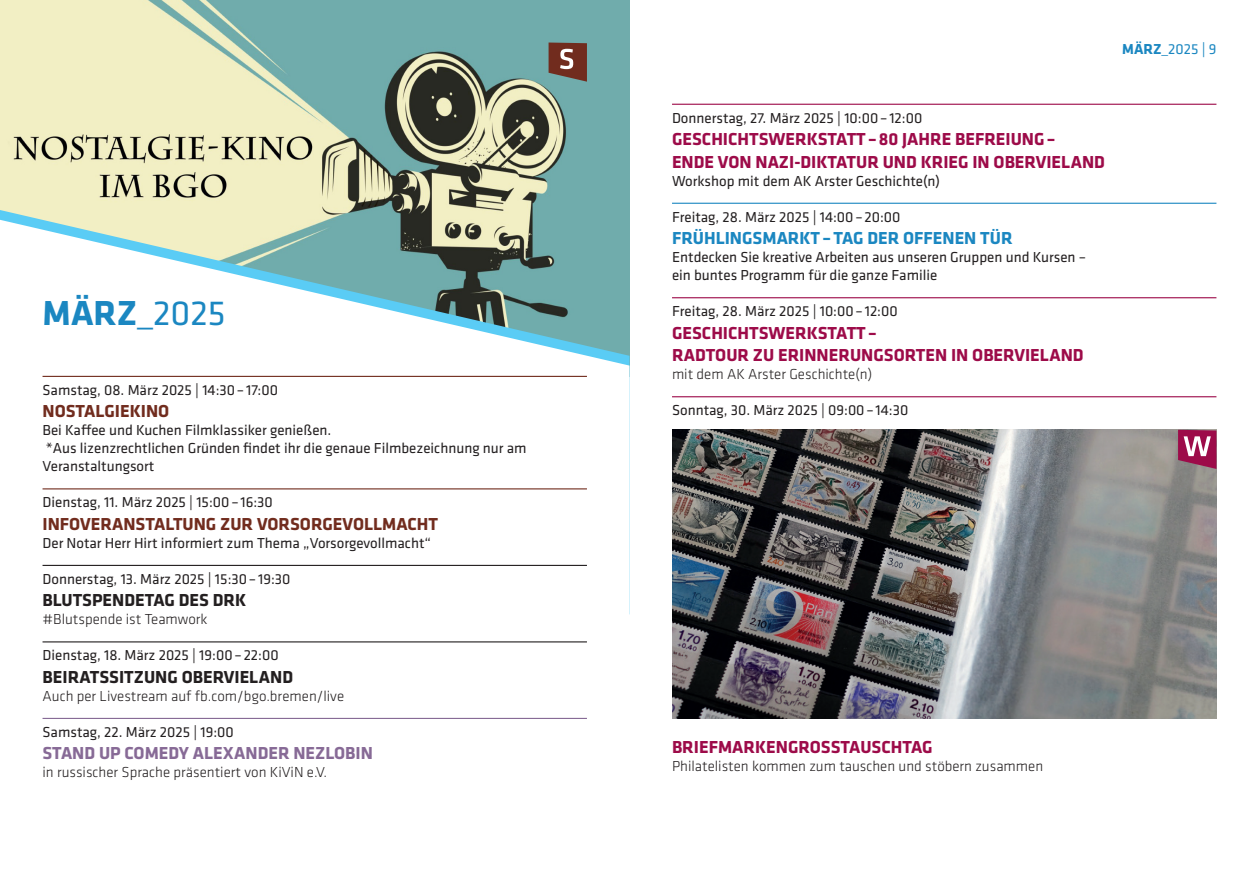
<style>
.page{position:relative;width:1259px;height:893px;background:#fff}
.page>*{position:absolute;margin:0;border:0;box-sizing:border-box;transform-origin:0 0}
.t1{font:700 36px "Klavika";color:#1b87c1}
.t2{font:700 18px "Klavika";color:#9d0b49}
.t3{font:700 18px "Klavika";color:#712c1e}
.t4{font:700 18px "Klavika";color:#231f20}
.t5{font:700 18px "Klavika";color:#1b87c1}
.t6{font:700 18px "Klavika";color:#876a96}
.t7{font:15px/18px "Klavika";color:#231f20}
.t8{font:300 15px "Klavika";color:#231f20}
.t9{font:15px "Klavika";color:#1b87c1}
.s1{font-weight:400}
.s2{font-weight:700}
</style>
<div class="page">
<img style="left:0;top:0;width:629px;height:210px">
<svg style="left:0;top:210px;width:629px;height:10px;background:#c0d1b5"></svg>
<svg style="left:1px;top:220px;width:628px;height:346px"></svg>
<hr style="left:43px;top:376px;width:544px;height:1px;background:#712c1e">
<hr style="left:43px;top:488px;width:544px;height:1px;background:#712c1e">
<hr style="left:43px;top:565px;width:544px;height:1px;background:#231f20">
<hr style="left:43px;top:641px;width:544px;height:1px;background:#231f20">
<hr style="left:43px;top:718px;width:544px;height:1px;background:#876a96">
<hr style="left:672px;top:104px;width:544px;height:1px;background:#9d0b49">
<hr style="left:672px;top:203px;width:544px;height:1px;background:#1b87c1">
<hr style="left:672px;top:297px;width:544px;height:1px;background:#9d0b49">
<hr style="left:672px;top:396px;width:544px;height:1px;background:#9d0b49">
<img style="left:672px;top:430px;width:544px;height:289px">
<svg style="left:548px;top:43px;width:39px;height:39px;background:#7e5146"></svg>
<svg style="left:1178px;top:430px;width:38px;height:39px"></svg>
<p class="t1" style="left:43px;top:287px;width:185px">MÄRZ_<span class="s1">2025</span></p>
<p class="t7" style="left:43px;top:380px;width:237px">Samstag, 08. März 2025 | 14:30– 17:00</p>
<p class="t3" style="left:43px;top:398px;width:128px">NOSTALGIEKINO</p>
<p class="t7" style="left:43px;top:421px;width:485px">Bei Kaffee und Kuchen Filmklassiker genießen.<br>*Aus lizenzrechtlichen Gründen findet ihr die genaue Filmbezeichnung nur am</p>
<p class="t7" style="left:43px;top:457px;width:113px">Veranstaltungsort</p>
<p class="t7" style="left:43px;top:493px;width:232px">Dienstag, 11. März 2025 | 15:00– 16:30</p>
<p class="t3" style="left:43px;top:511px;width:397px">INFOVERANSTALTUNG ZUR VORSORGEVOLLMACHT</p>
<p class="t7" style="left:43px;top:533px;width:390px">Der Notar Herr Hirt informiert zum Thema „Vorsorgevollmacht“</p>
<p class="t7" style="left:43px;top:569px;width:249px">Donnerstag, 13. März 2025 | 15:30– 19:30</p>
<p class="t4" style="left:43px;top:587px;width:205px">BLUTSPENDETAG DES DRK</p>
<p class="t8" style="left:43px;top:610px;width:167px">#Blutspende ist Teamwork</p>
<p class="t7" style="left:43px;top:646px;width:238px">Dienstag, 18. März 2025 | 19:00– 22:00</p>
<p class="t4" style="left:43px;top:664px;width:252px">BEIRATSSITZUNG OBERVIELAND</p>
<p class="t8" style="left:43px;top:687px;width:303px">Auch per Livestream auf fb.com/bgo.bremen/live</p>
<p class="t7" style="left:43px;top:722px;width:193px">Samstag, 22. März 2025 | 19:00</p>
<p class="t6" style="left:43px;top:740px;width:332px">STAND UP COMEDY ALEXANDER NEZLOBIN</p>
<p class="t8" style="left:43px;top:763px;width:286px">in russischer Sprache präsentiert von KiViN e.V.</p>
<p class="t9" style="left:1122px;top:39px;width:96px"><span class="s2">MÄRZ_</span>2025 | 9</p>
<p class="t7" style="left:672px;top:108px;width:252px">Donnerstag, 27. März 2025 | 10:00– 12:00</p>
<p class="t2" style="left:672px;top:126px;width:385px">GESCHICHTSWERKSTATT–80 JAHRE BEFREIUNG–</p>
<p class="t2" style="left:672px;top:149px;width:434px">ENDE VON NAZI-DIKTATUR UND KRIEG IN OBERVIELAND</p>
<p class="t7" style="left:672px;top:171px;width:269px">Workshop mit dem AK Arster Geschichte(n)</p>
<p class="t7" style="left:672px;top:207px;width:230px">Freitag, 28. März 2025 | 14:00– 20:00</p>
<p class="t5" style="left:672px;top:225px;width:342px">FRÜHLINGSMARKT–TAG DER OFFENEN TÜR</p>
<p class="t7" style="left:672px;top:248px;width:415px">Entdecken Sie kreative Arbeiten aus unseren Gruppen und Kursen – ein buntes Programm für die ganze Familie</p>
<p class="t7" style="left:672px;top:302px;width:227px">Freitag, 28. März 2025 | 10:00– 12:00</p>
<p class="t2" style="left:672px;top:320px;width:206px">GESCHICHTSWERKSTATT–</p>
<p class="t2" style="left:672px;top:342px;width:413px">RADTOUR ZU ERINNERUNGSORTEN IN OBERVIELAND</p>
<p class="t8" style="left:672px;top:365px;width:202px">mit dem AK Arster Geschichte(n)</p>
<p class="t7" style="left:672px;top:401px;width:238px">Sonntag, 30. März 2025 | 09:00– 14:30</p>
<p class="t2" style="left:672px;top:734px;width:262px">BRIEFMARKENGROSSTAUSCHTAG</p>
<p class="t8" style="left:672px;top:757px;width:373px">Philatelisten kommen zum tauschen und stöbern zusammen</p>
</div>
